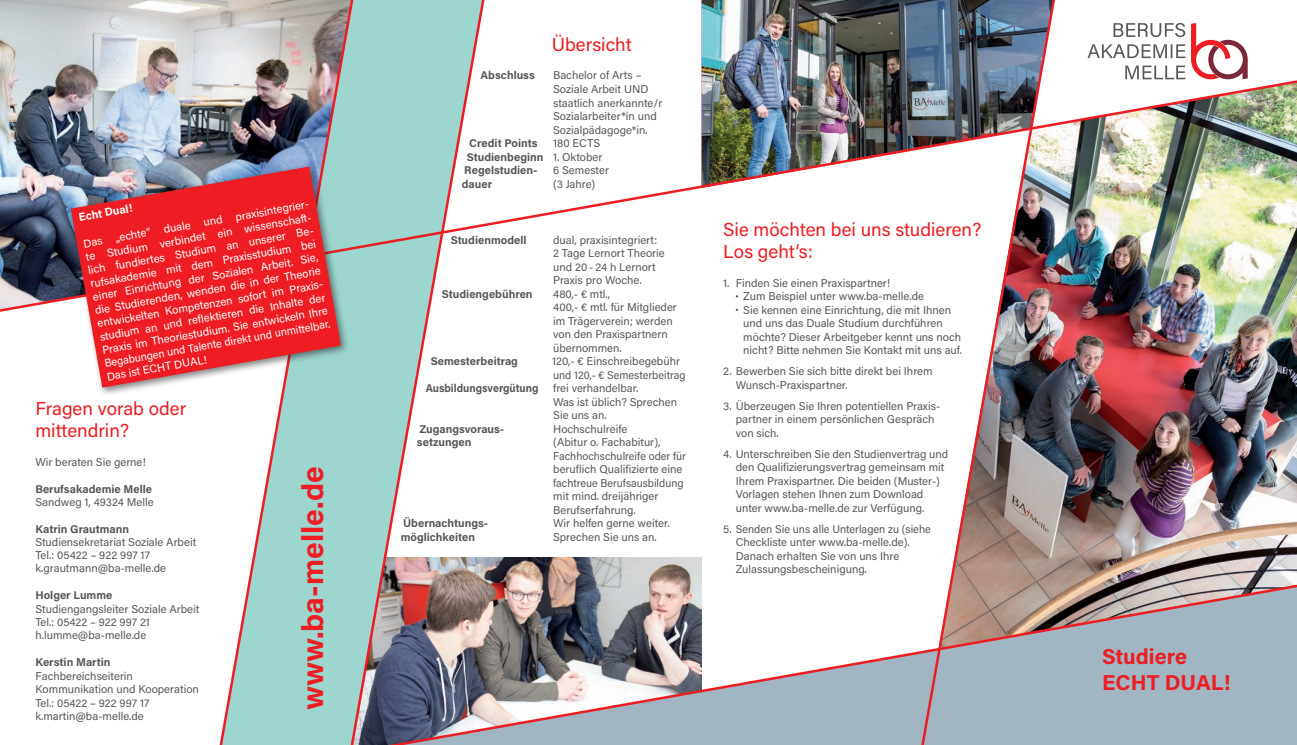
<style>
.page{position:relative;width:1297px;height:745px;background:#fff}
.page>*{position:absolute;margin:0;border:0;box-sizing:border-box;transform-origin:0 0}
.t1{font:700 30px "Acumin Pro";color:#ee1d23}
.t2{font:700 21.5px "Acumin Pro";color:#ee1d23}
.t3{font:18.75px/22.5px "Acumin Pro";color:#ee1d23}
.t4{font:11.25px/13.5px "Acumin Pro";color:#57585a}
.t5{font:11.25px/13.5px "Acumin Pro";color:#fff}
.t6{font:700 11.25px/12.8px "Acumin Pro";color:#57585a}
.t7{font:11.25px "Acumin Pro";color:#57585a;scale:.96 1}
.t8{font:700 11.25px "Acumin Pro";color:#57585a;scale:.95 1}
.t9{font:700 11.25px "Acumin Pro";color:#fff}
.s1{font-weight:400}
.s2{font-weight:700}
</style>
<div class="page">
<img style="left:702px;top:0;width:212px;height:56px">
<img style="left:1066px;top:319px;width:231px;height:241px">
<img style="left:0;top:0;width:215px;height:56px">
<svg style="left:1088px;top:44px;width:97px;height:12px"></svg>
<svg style="left:1113px;top:23px;width:72px;height:14px"></svg>
<svg style="left:1191px;top:23px;width:57px;height:33px"></svg>
<img style="left:489px;top:560px;width:808px;height:184px">
<svg style="left:215px;top:0;width:131px;height:744px"></svg>
<svg style="left:346px;top:0;width:143px;height:744px"></svg>
<img style="left:0;top:56px;width:1297px;height:263px">
<div style="left:66px;top:162px;width:283px;height:234px;background:#231f20;opacity:.55"></div>
<svg style="left:71px;top:166px;width:270px;height:221px;background:#db454c"></svg>
<img style="left:914px;top:0;width:152px;height:744px">
<p class="t5" style="left:82px;top:236px;width:232px;rotate:-10deg">Das „echte“ duale und praxisintegrier&shy;te Studium verbindet ein wissenschaft&shy;lich fundiertes Studium an unserer Be&shy;rufsakademie mit dem Praxisstudium bei einer Einrichtung der Sozialen Arbeit. Sie, die Studierenden, wenden die in der Theorie entwickelten Kompetenzen sofort im Praxis&shy;studium an und reflektieren die Inhalte der Praxis im Theoriestudium. Sie entwickeln Ihre Begabungen und Talente direkt und unmittelbar.<br>Das ist ECHT DUAL!</p>
<p class="t9" style="left:78px;top:209px;width:56px;rotate:-10deg">Echt Dual!</p>
<p class="t3" style="left:35px;top:396px;width:152px">Fragen vorab oder mittendrin?</p>
<p class="t4" style="left:35px;top:454px;width:112px">Wir beraten Sie gerne!</p>
<p class="t6" style="left:35px;top:481px;width:120px">Berufsakademie Melle<br><span class="s1">Sandweg 1, 49324 Melle</span></p>
<p class="t4" style="left:35px;top:521px;width:162px"><span class="s2">Katrin Grautmann<br></span>Studiensekretariat Soziale Arbeit<br>Tel.: 05422 – 922 997 17 k.grautmann@ba-melle.de</p>
<p class="t4" style="left:35px;top:587px;width:165px"><span class="s2">Holger Lumme<br></span>Studiengangsleiter Soziale Arbeit<br>Tel.: 05422 – 922 997 21 h.lumme@ba-melle.de</p>
<p class="t4" style="left:35px;top:654px;width:165px"><span class="s2">Kerstin Martin<br></span>Fachbereichseiterin<br>Kommunikation und Kooperation<br>Tel.: 05422 – 922 997 17 k.martin@ba-melle.de</p>
<p class="t1" style="left:292px;top:709px;width:244px;rotate:-90deg">www.ba-melle.de</p>
<p class="t3" style="left:552px;top:32px;width:81px">Übersicht</p>
<p class="t6" style="left:481px;top:69px;width:56px">Abschluss</p>
<p class="t4" style="left:553px;top:68px;width:90px">Bachelor of Arts –</p>
<p class="t4" style="left:553px;top:82px;width:97px">Soziale Arbeit UND</p>
<p class="t4" style="left:553px;top:95px;width:111px">staatlich anerkannte/r</p>
<p class="t4" style="left:553px;top:109px;width:105px">Sozialarbeiter*in und</p>
<p class="t4" style="left:553px;top:122px;width:96px">Sozialpädagoge*in.</p>
<p class="t6" style="left:469px;top:136px;width:70px">Credit Points</p>
<p class="t4" style="left:553px;top:136px;width:49px">180 ECTS</p>
<p class="t6" style="left:467px;top:150px;width:137px">Studienbeginn <span class="s1">1. Oktober</span></p>
<p class="t6" style="left:464px;top:163px;width:75px">Regelstudien-</p>
<p class="t4" style="left:553px;top:163px;width:57px">6 Semester</p>
<p class="t6" style="left:462px;top:177px;width:32px">dauer</p>
<p class="t4" style="left:553px;top:176px;width:44px">(3 Jahre)</p>
<p class="t6" style="left:451px;top:232px;width:77px">Studienmodell</p>
<p class="t4" style="left:553px;top:232px;width:106px">dual, praxisintegriert:</p>
<p class="t4" style="left:553px;top:246px;width:113px">2 Tage Lernort Theorie</p>
<p class="t4" style="left:553px;top:259px;width:104px">und 20 - 24 h Lernort</p>
<p class="t4" style="left:553px;top:273px;width:90px">Praxis pro Woche.</p>
<p class="t6" style="left:442px;top:286px;width:92px">Studiengebühren</p>
<p class="t4" style="left:553px;top:286px;width:59px">480,- € mtl.,</p>
<p class="t4" style="left:553px;top:300px;width:125px">400,- € mtl. für Mitglieder</p>
<p class="t4" style="left:553px;top:313px;width:121px">im Trägerverein; werden</p>
<p class="t4" style="left:553px;top:327px;width:116px">von den Praxispartnern</p>
<p class="t4" style="left:553px;top:340px;width:70px">übernommen.</p>
<p class="t6" style="left:431px;top:354px;width:89px">Semesterbeitrag</p>
<p class="t4" style="left:568px;top:354px;width:113px">,- € Einschreibegebühr</p>
<p class="t7" style="left:553px;top:367px;width:139px">und 120,- € Semesterbeitrag</p>
<p class="t8" style="left:426px;top:380px;width:120px">Ausbildungsvergütung</p>
<p class="t4" style="left:553px;top:381px;width:87px">frei verhandelbar.</p>
<p class="t4" style="left:553px;top:394px;width:125px">Was ist üblich? Sprechen</p>
<p class="t4" style="left:553px;top:408px;width:55px">Sie uns an.</p>
<p class="t6" style="left:419px;top:421px;width:86px">Zugangsvoraus-</p>
<p class="t4" style="left:553px;top:421px;width:76px">Hochschulreife</p>
<p class="t6" style="left:417px;top:435px;width:56px">setzungen</p>
<p class="t4" style="left:553px;top:435px;width:109px">(Abitur o. Fachabitur),</p>
<p class="t7" style="left:553px;top:448px;width:140px">Fachhochschulreife oder für</p>
<p class="t4" style="left:553px;top:462px;width:131px">beruflich Qualifizierte eine</p>
<p class="t7" style="left:553px;top:475px;width:137px">fachtreue Berufsausbildung</p>
<p class="t4" style="left:553px;top:489px;width:107px">mit mind. dreijähriger</p>
<p class="t4" style="left:553px;top:502px;width:84px">Berufserfahrung.</p>
<p class="t6" style="left:403px;top:516px;width:87px">Übernachtungs-</p>
<p class="t4" style="left:553px;top:516px;width:118px">Wir helfen gerne weiter.</p>
<p class="t6" style="left:401px;top:529px;width:76px">möglichkeiten</p>
<p class="t4" style="left:553px;top:529px;width:105px">Sprechen Sie uns an.</p>
<p class="t3" style="left:723px;top:217px;width:260px">Sie möchten bei uns studieren?</p>
<p class="t3" style="left:723px;top:239px;width:91px">Los geht‘s:</p>
<p class="t4" style="left:723px;top:275px;width:169px">1. Finden Sie einen Praxispartner!</p>
<p class="t4" style="left:743px;top:289px;width:182px">Zum Beispiel unter www.ba-melle.de</p>
<p class="t4" style="left:743px;top:302px;width:209px">Sie kennen eine Einrichtung, die mit Ihnen und uns das Duale Studium durchführen</p>
<p class="t4" style="left:743px;top:329px;width:220px">möchte? Dieser Arbeitgeber kennt uns noch nicht? Bitte nehmen Sie Kontakt mit uns auf.</p>
<p class="t4" style="left:723px;top:364px;width:211px">2. Bewerben Sie sich bitte direkt bei Ihrem</p>
<p class="t4" style="left:736px;top:377px;width:113px">Wunsch-Praxispartner.</p>
<p class="t4" style="left:736px;top:398px;width:206px;text-indent:-12px">3. Überzeugen Sie Ihren potentiellen Praxis&shy;partner in einem persönlichen Gespräch von sich.</p>
<p class="t4" style="left:723px;top:446px;width:227px">4. Unterschreiben Sie den Studienvertrag und</p>
<p class="t4" style="left:736px;top:460px;width:210px">den Qualifizierungsvertrag gemeinsam mit<br>Ihrem Praxispartner. Die beiden (Muster-)</p>
<p class="t4" style="left:736px;top:487px;width:189px">Vorlagen stehen Ihnen zum Download</p>
<p class="t4" style="left:736px;top:500px;width:190px">unter www.ba-melle.de zur Verfügung.</p>
<p class="t4" style="left:723px;top:521px;width:209px">5. Senden Sie uns alle Unterlagen zu (siehe</p>
<p class="t4" style="left:736px;top:535px;width:176px">Checkliste unter www.ba-melle.de).</p>
<p class="t4" style="left:736px;top:548px;width:165px">Danach erhalten Sie von uns Ihre</p>
<p class="t4" style="left:736px;top:562px;width:133px">Zulassungsbescheinigung.</p>
<p class="t2" style="left:1102px;top:641px;width:86px">Studiere</p>
<p class="t2" style="left:1102px;top:667px;width:130px">ECHT DUAL!</p>
</div>
